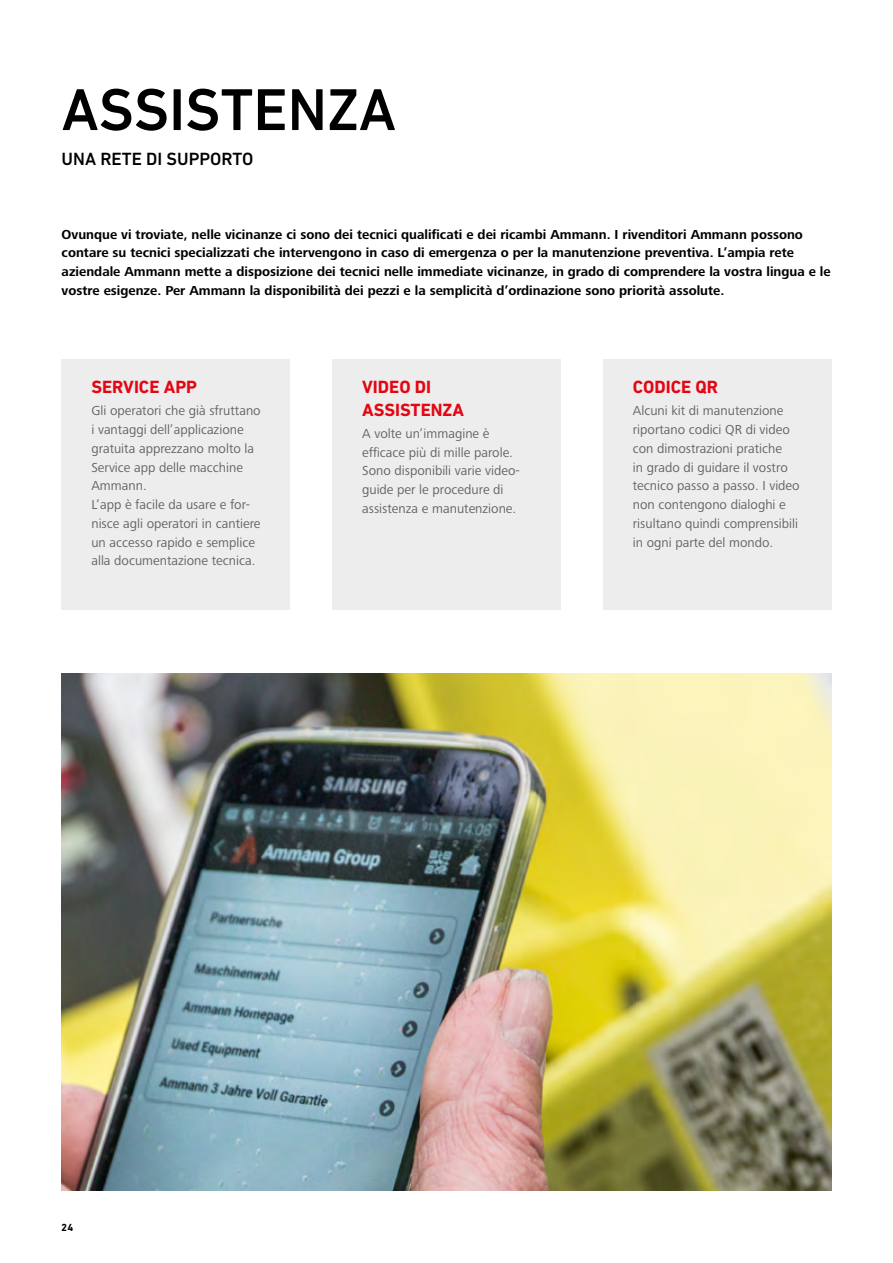
<style>
.page{position:relative;width:893px;height:1263px;background:#fff}
.page>*{position:absolute;margin:0;border:0;box-sizing:border-box;transform-origin:0 0}
.t1{font:500 60px "DIN Next LT Pro";color:#000}
.t2{font:700 18px/22.5px "DIN Next LT Pro";color:#e30613}
.t3{font:500 18px "DIN Next LT Pro";color:#000}
.t4{font:13.5px/18.8px "Frutiger Next LTW1 G";color:#646363}
.t5{font:700 13.5px/18.8px "Frutiger Next LTW1 G";color:#000}
.t6{font:700 10.5px "DIN Next LT Pro";color:#000}
</style>
<div class="page">
<div style="left:332px;top:359px;width:229px;height:251px;background:#ededed"></div>
<div style="left:603px;top:359px;width:228px;height:251px;background:#ededed"></div>
<div style="left:62px;top:359px;width:228px;height:251px;background:#ededed"></div>
<img style="left:62px;top:673px;width:769px;height:518px">
<h1 class="t1" style="left:62px;top:75px;width:336px">ASSISTENZA</h1>
<h2 class="t3" style="left:62px;top:148px;width:193px">UNA RETE DI SUPPORTO</h2>
<p class="t5" style="left:62px;top:225px;width:771px">Ovunque vi troviate, nelle vicinanze ci sono dei tecnici qualificati e dei ricambi Ammann. I rivenditori Ammann possono contare su tecnici specializzati che intervengono in caso di emergenza o per la manutenzione preventiva. L’ampia rete aziendale Ammann mette a disposizione dei tecnici nelle immediate vicinanze, in grado di comprendere la vostra lingua e le vostre esigenze. Per Ammann la disponibilità dei pezzi e la semplicità d’ordinazione sono priorità assolute.</p>
<h2 class="t2" style="left:91px;top:376px;width:107px">SERVICE APP</h2>
<p class="t4" style="left:91px;top:402px;width:171px">Gli operatori che già sfruttano i vantaggi dell’applicazione gratuita apprezzano molto la<br>Service app delle macchine<br>Ammann.<br>L’app è facile da usare e for&shy;nisce agli operatori in cantiere un accesso rapido e semplice alla documentazione tecnica.</p>
<h2 class="t2" style="left:362px;top:376px;width:103px">VIDEO DI<br>ASSISTENZA</h2>
<p class="t4" style="left:362px;top:424px;width:159px">A volte un’immagine è efficace più di mille parole.<br>Sono disponibili varie video&shy;guide per le procedure di assistenza e manutenzione.</p>
<h2 class="t2" style="left:633px;top:376px;width:87px">CODICE QR</h2>
<p class="t4" style="left:633px;top:402px;width:168px">Alcuni kit di manutenzione riportano codici QR di video con dimostrazioni pratiche<br>in grado di guidare il vostro tecnico passo a passo. I video non contengono dialoghi e risultano quindi comprensibili in ogni parte del mondo.</p>
<p class="t6" style="left:62px;top:1221px;width:13px">24</p>
</div>
